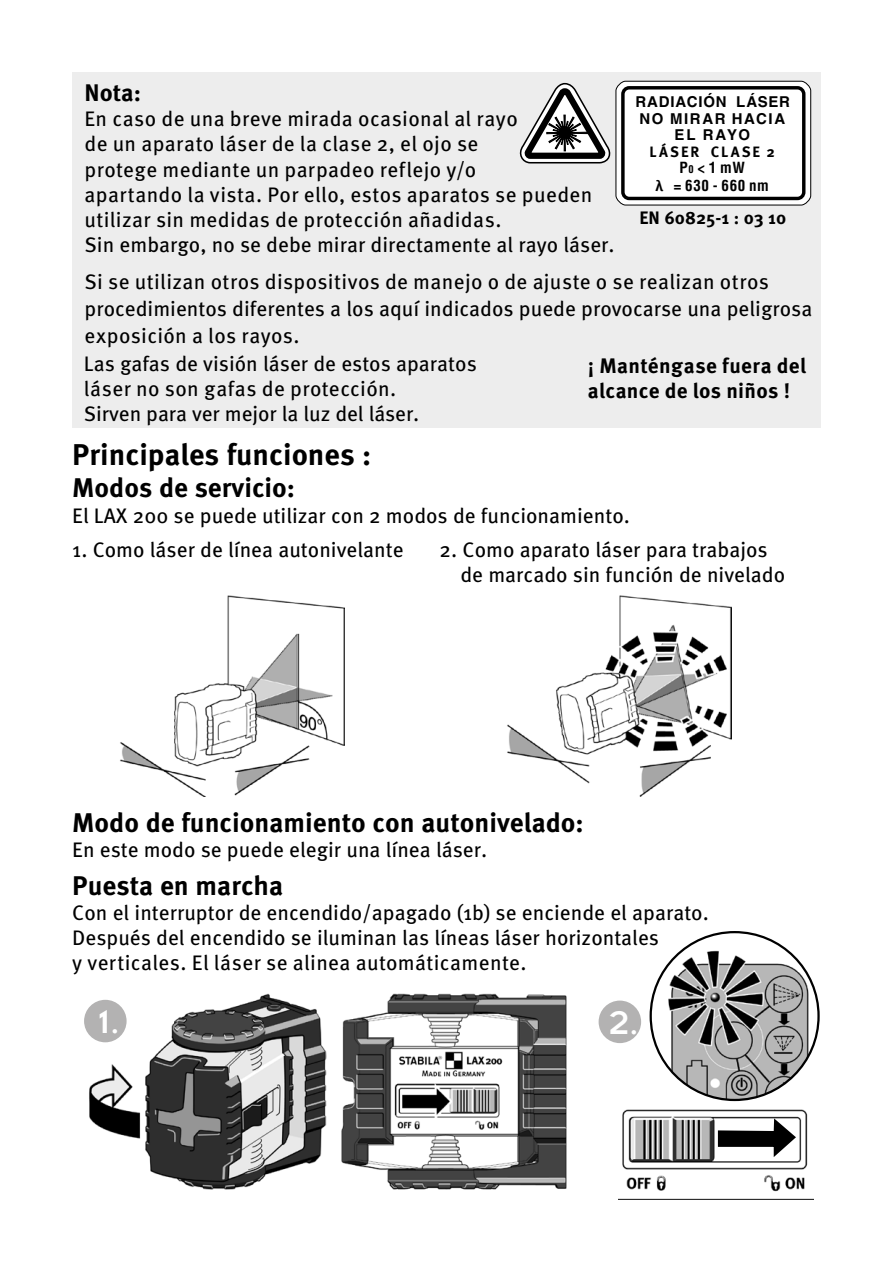
<style>
.page{position:relative;width:893px;height:1263px;background:#fff}
.page>*{position:absolute;margin:0;border:0;box-sizing:border-box;transform-origin:0 0}
.t1{font:36px "Insignia";color:#fff}
.t2{font:700 30px "Meta Pro";color:#000}
.t3{font:700 27px "Meta Pro";color:#000}
.t4{font:700 24px "Meta Pro";color:#000}
.t5{font:21px/25.2px "Meta Pro";color:#000}
.t6{font:700 21px/25.2px "Meta Pro";letter-spacing:.015em;color:#000}
.t7{font:700 18px "Meta Pro";color:#000}
.t8{font:700 15px/16.8px "Helvetica";letter-spacing:.07em;color:#000;text-align:center}
.t9{font:700 condensed 15px/18px "Helvetica";letter-spacing:.045em;color:#000;text-align:center}
.t10{font:700 15px "Meta Pro";letter-spacing:.14em;color:#000}
.s1{font-size:10.5px}
.s2{font-family:"Meta Pro";font-stretch:normal}
</style>
<div class="page">
<div style="left:72px;top:72px;width:749px;height:355px;background:#ededed"></div>
<img style="left:667px;top:949px;width:143px;height:151px">
<img style="left:507px;top:596px;width:224px;height:201px">
<img style="left:120px;top:596px;width:224px;height:201px">
<img style="left:341px;top:993px;width:226px;height:197px">
<img style="left:618px;top:1109px;width:195px;height:91px">
<svg style="left:716px;top:1115px;width:82px;height:45px"></svg>
<div style="left:599px;top:1000px;width:42px;height:43px;background:#b3b2b2;border-radius:50%"></div>
<img style="left:88px;top:993px;width:238px;height:196px">
<div style="left:84px;top:1000px;width:43px;height:42px;background:#b3b2b2;border-radius:50%"></div>
<svg style="left:519px;top:82px;width:92px;height:82px"></svg>
<div style="left:616px;top:81px;width:195px;height:124px;background:#fff;border-radius:9px"></div>
<div style="left:615px;top:81px;width:196px;height:124px;border:1px solid #000;border-radius:9px"></div>
<div style="left:621px;top:86px;width:184px;height:114px;border:3px solid #000;border-radius:6px"></div>
<p class="t4" style="left:85px;top:74px;width:58px">Nota:</p>
<p class="t5" style="left:85px;top:105px;width:532px">En caso de una breve mirada ocasional al rayo<br>de un aparato láser de la clase 2, el ojo se<br>protege mediante un parpadeo reflejo y/o<br>apartando la vista. Por ello, estos aparatos se pueden utilizar sin medidas de protección añadidas.<br>Sin embargo, no se debe mirar directamente al rayo láser.</p>
<p class="t8" style="left:635px;top:93px;width:156px">RADIACIÓN LÁSER<br>NO MIRAR HACIA<br>EL RAYO</p>
<p class="t10" style="left:650px;top:140px;width:127px">LÁSER CLASE 2</p>
<p class="t9" style="left:655px;top:158px;width:115px">P<span class="s1">0</span> &lt; 1 mW<br><span class="s2">λ</span> = 630 - 660 nm</p>
<p class="t7" style="left:639px;top:204px;width:148px">EN 60825-1 : 03 10</p>
<p class="t5" style="left:85px;top:267px;width:729px;line-height:27px">Si se utilizan otros dispositivos de manejo o de ajuste o se realizan otros procedimientos diferentes a los aquí indicados puede provocarse una peligrosa exposición a los rayos.</p>
<p class="t5" style="left:84px;top:350px;width:394px">Las gafas de visión láser de estos aparatos láser no son gafas de protección.<br>Sirven para ver mejor la luz del láser.</p>
<p class="t6" style="left:588px;top:352px;width:220px">¡ Manténgase fuera del alcance de los niños !</p>
<h2 class="t2" style="left:72px;top:431px;width:301px">Principales funciones :</h2>
<p class="t3" style="left:72px;top:467px;width:224px">Modos de servicio:</p>
<p class="t5" style="left:72px;top:501px;width:559px">El LAX 200 se puede utilizar con 2 modos de funcionamiento.</p>
<p class="t5" style="left:72px;top:536px;width:333px">1. Como láser de línea autonivelante</p>
<p class="t5" style="left:460px;top:536px;width:326px;text-indent:-21px">2. Como aparato láser para trabajos de marcado sin función de nivelado</p>
<p class="t3" style="left:72px;top:801px;width:513px">Modo de funcionamiento con autonivelado:</p>
<p class="t5" style="left:72px;top:836px;width:416px">En este modo se puede elegir una línea láser.</p>
<p class="t3" style="left:72px;top:864px;width:212px">Puesta en marcha</p>
<p class="t5" style="left:72px;top:898px;width:638px">Con el interruptor de encendido/apagado (1b) se enciende el aparato.<br>Después del encendido se iluminan las líneas láser horizontales<br>y verticales. El láser se alinea automáticamente.</p>
<h1 class="t1" style="left:99px;top:1003px;width:23px">1.</h1>
<h1 class="t1" style="left:609px;top:1004px;width:31px">2.</h1>
</div>
